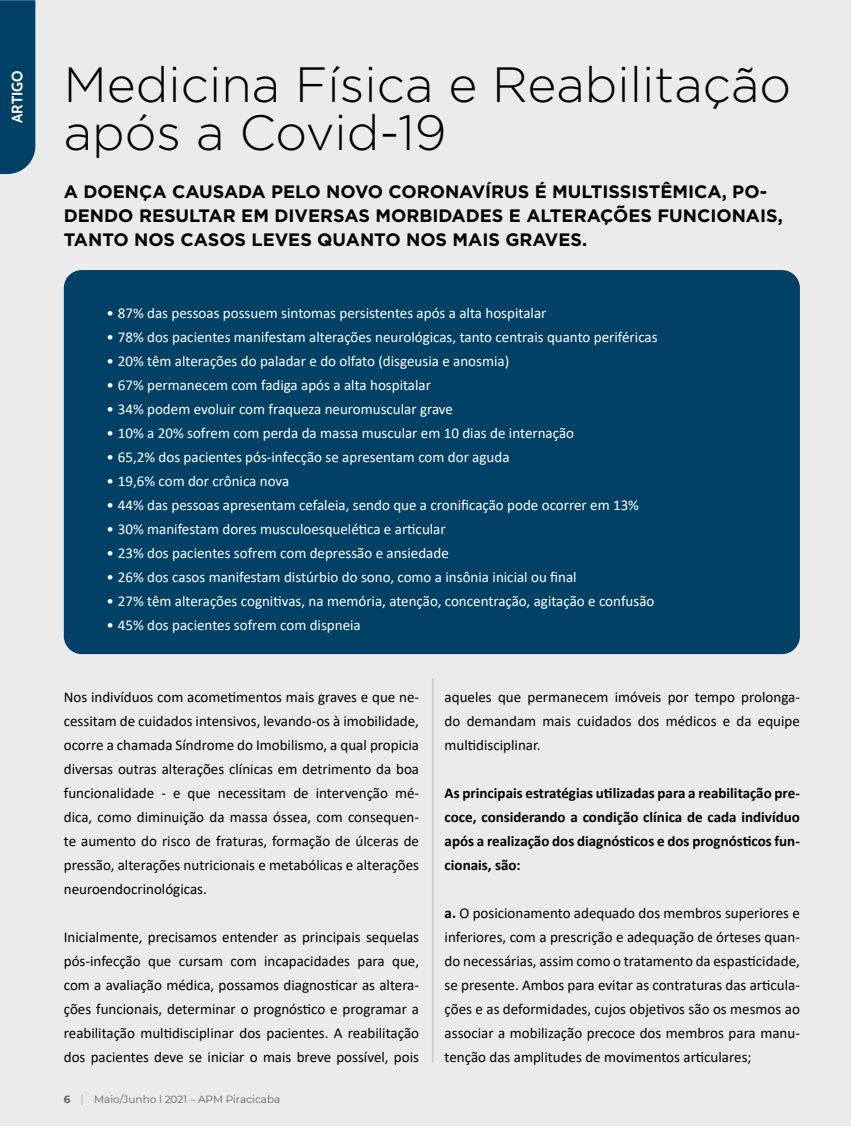
<style>
.page{position:relative;width:851px;height:1127px;background:#fff}
.page>*{position:absolute;margin:0;border:0;box-sizing:border-box;transform-origin:0 0}
.t1{font:300 49.5px/48px "Gotham";color:#000}
.t2{font:700 18px/24px "Gotham";color:#000}
.t3{font:15px/24px "Calibri";color:#000;text-align:justify}
.t4{font:15px "Calibri";color:#fff}
.t5{font:700 15px/24px "Calibri";color:#000;text-align:justify}
.t6{font:700 15px "Cabin";color:#fff}
.t7{font:10.5px "Montserrat";color:#616365}
.s1{font-weight:700}
.s2{font-family:"Aileron";font-weight:100}
</style>
<div class="page">
<div style="left:0;top:0;width:850px;height:1126px;background:#ebebeb"></div>
<div style="left:64px;top:270px;width:735px;height:384px;background:#004165;border-radius:18px"></div>
<div style="left:0;top:0;width:35px;height:174px;background:#004165"></div>
<hr style="left:432px;top:678px;width:1px;height:384px;background:#616366">
<p class="t6" style="left:5px;top:123px;width:54px;rotate:-90deg">ARTIGO</p>
<h1 class="t1" style="left:64px;top:59px;width:728px">Medicina Física e Reabilitação após a Covid-19</h1>
<p class="t2" style="left:64px;top:180px;width:720px">A DOENÇA CAUSADA PELO NOVO CORONAVÍRUS É MULTISSISTÊMICA, PO-<br>DENDO RESULTAR EM DIVERSAS MORBIDADES E ALTERAÇÕES FUNCIONAIS,<br>TANTO NOS CASOS LEVES QUANTO NOS MAIS GRAVES.</p>
<p class="t4" style="left:106px;top:303px;width:441px">• 87% das pessoas possuem sintomas persistentes após a alta hospitalar</p>
<p class="t4" style="left:106px;top:327px;width:552px">• 78% dos pacientes manifestam alterações neurológicas, tanto centrais quanto periféricas</p>
<p class="t4" style="left:106px;top:351px;width:404px">• 20% têm alterações do paladar e do olfato (disgeusia e anosmia)</p>
<p class="t4" style="left:106px;top:375px;width:326px">• 67% permanecem com fadiga após a alta hospitalar</p>
<p class="t4" style="left:106px;top:399px;width:348px">• 34% podem evoluir com fraqueza neuromuscular grave</p>
<p class="t4" style="left:106px;top:423px;width:469px">• 10% a 20% sofrem com perda da massa muscular em 10 dias de internação</p>
<p class="t4" style="left:106px;top:447px;width:404px">• 65,2% dos pacientes pós-infecção se apresentam com dor aguda</p>
<p class="t4" style="left:106px;top:471px;width:184px">• 19,6% com dor crônica nova</p>
<p class="t4" style="left:106px;top:495px;width:534px">• 44% das pessoas apresentam cefaleia, sendo que a cronificação pode ocorrer em 13%</p>
<p class="t4" style="left:106px;top:519px;width:341px">• 30% manifestam dores musculoesquelética e articular</p>
<p class="t4" style="left:106px;top:543px;width:344px">• 23% dos pacientes sofrem com depressão e ansiedade</p>
<p class="t4" style="left:106px;top:567px;width:472px">• 26% dos casos manifestam distúrbio do sono, como a insônia inicial ou final</p>
<p class="t4" style="left:106px;top:591px;width:549px">• 27% têm alterações cognitivas, na memória, atenção, concentração, agitação e confusão</p>
<p class="t4" style="left:106px;top:615px;width:256px">• 45% dos pacientes sofrem com dispneia</p>
<p class="t3" style="left:64px;top:685px;width:357px">Nos indivíduos com acometimentos mais graves e que ne&shy;cessitam de cuidados intensivos, levando-os à imobilidade, ocorre a chamada Síndrome do Imobilismo, a qual propicia diversas outras alterações clínicas em detrimento da boa funcionalidade - e que necessitam de intervenção mé&shy;dica, como diminuição da massa óssea, com consequen&shy;te aumento do risco de fraturas, formação de úlceras de pressão, alterações nutricionais e metabólicas e alterações neuroendocrinológicas.</p>
<p class="t3" style="left:64px;top:925px;width:357px">Inicialmente, precisamos entender as principais sequelas pós-infecção que cursam com incapacidades para que, com a avaliação médica, possamos diagnosticar as altera&shy;ções funcionais, determinar o prognóstico e programar a reabilitação multidisciplinar dos pacientes. A reabilitação dos pacientes deve se iniciar o mais breve possível, pois</p>
<p class="t7" style="left:64px;top:1092px;width:218px"><span class="s1">6</span> <span class="s2">|</span> Maio/Junho l 2021 – APM Piracicaba</p>
<p class="t3" style="left:444px;top:685px;width:357px">aqueles que permanecem imóveis por tempo prolonga&shy;do demandam mais cuidados dos médicos e da equipe multidisciplinar.</p>
<p class="t5" style="left:444px;top:781px;width:357px">As principais estratégias utilizadas para a reabilitação pre&shy;coce, considerando a condição clínica de cada indivíduo após a realização dos diagnósticos e dos prognósticos fun&shy;cionais, são:</p>
<p class="t3" style="left:444px;top:901px;width:357px"><span class="s1">a.</span> O posicionamento adequado dos membros superiores e inferiores, com a prescrição e adequação de órteses quan&shy;do necessárias, assim como o tratamento da espasticidade, se presente. Ambos para evitar as contraturas das articula&shy;ções e as deformidades, cujos objetivos são os mesmos ao associar a mobilização precoce dos membros para manu&shy;tenção das amplitudes de movimentos articulares;</p>
</div>
